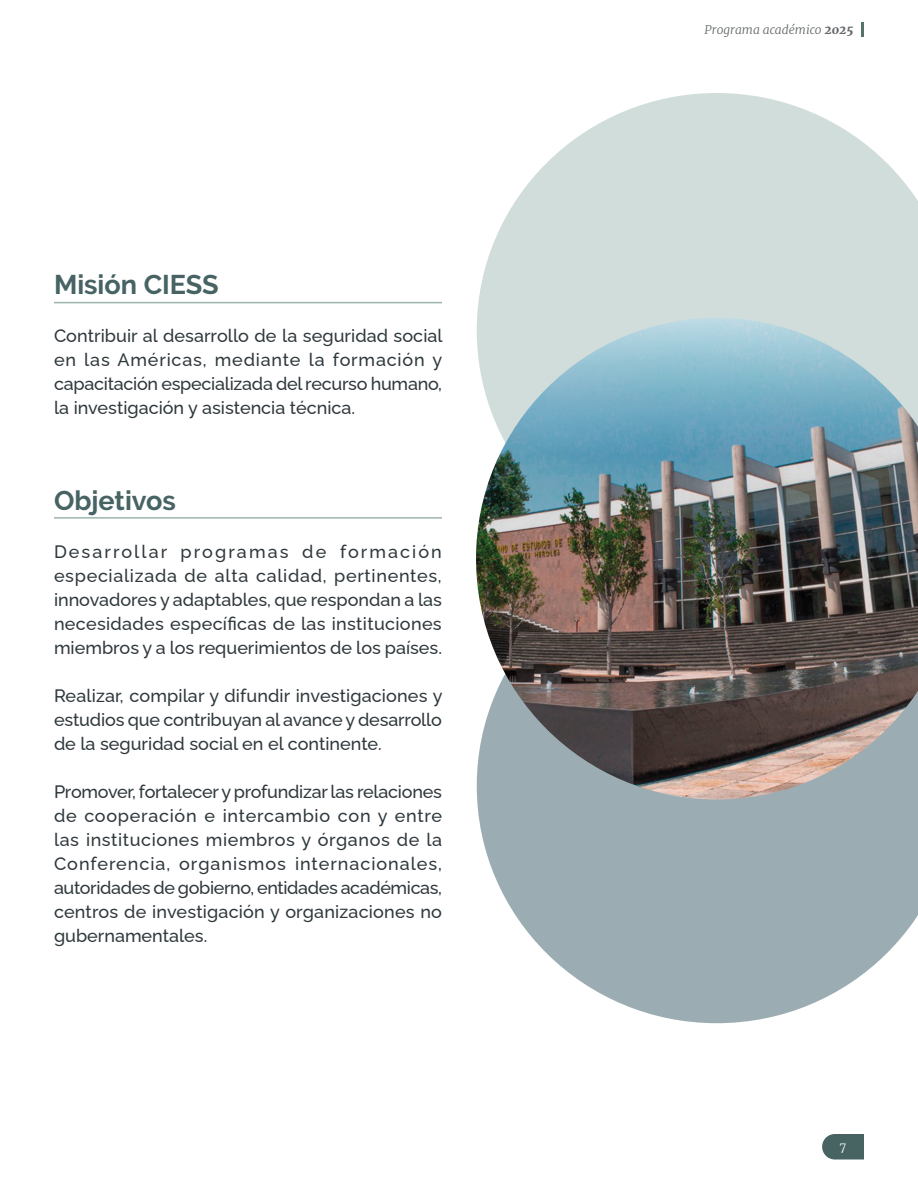
<style>
.page{position:relative;width:918px;height:1188px;background:#fff}
.page>*{position:absolute;margin:0;border:0;box-sizing:border-box;transform-origin:0 0}
.Subtitulos{font:700 27px "Raleway";color:#476363}
.Parrafo_Inicio{font:100 18px/24px "Raleway";color:#2f383c;text-align:justify}
.t1{font:italic 300 12px "Merriweather";color:#636769}
.t2{font:300 12px "Merriweather";color:#fff}
.s1{font-weight:900}
</style>
<div class="page">
<hr style="left:861px;top:23px;width:3px;height:14px;background:#557368">
<svg style="left:822px;top:1134px;width:42px;height:26px"></svg>
<svg style="left:477px;top:93px;width:441px;height:225px;fill:#d0ddda"></svg>
<svg style="left:477px;top:799px;width:441px;height:224px;fill:#9badb2"></svg>
<hr style="left:54px;top:302px;width:388px;height:1px;background:#9cb6af">
<img style="left:476px;top:318px;width:442px;height:481px">
<hr style="left:54px;top:517px;width:388px;height:2px;background:#9cb6af">
<p class="Subtitulos" style="left:54px;top:269px;width:166px">Misión CIESS</p>
<p class="Parrafo_Inicio" style="left:54px;top:322px;width:390px">Contribuir al desarrollo de la seguridad social en las Américas, mediante la formación y capacitación especializada del recurso humano, la investigación y asistencia técnica.</p>
<p class="Subtitulos" style="left:54px;top:485px;width:124px">Objetivos</p>
<p class="Parrafo_Inicio" style="left:54px;top:538px;width:390px">Desarrollar programas de formación especializada de alta calidad, pertinentes, innovadores y adaptables, que respondan a las necesidades específicas de las instituciones miembros y a los requerimientos de los países.</p>
<p class="Parrafo_Inicio" style="left:54px;top:682px;width:390px">Realizar, compilar y difundir investigaciones y estudios que contribuyan al avance y desarrollo de la seguridad social en el continente.</p>
<p class="Parrafo_Inicio" style="left:54px;top:778px;width:390px">Promover, fortalecer y profundizar las relaciones de cooperación e intercambio con y entre las instituciones miembros y órganos de la Conferencia, organismos internacionales, autoridades de gobierno, entidades académicas, centros de investigación y organizaciones no gubernamentales.</p>
<p class="t1" style="left:705px;top:22px;width:150px">Programa académico <span class="s1">2025</span></p>
<p class="t2" style="left:840px;top:1138px;width:9px">7</p>
</div>
